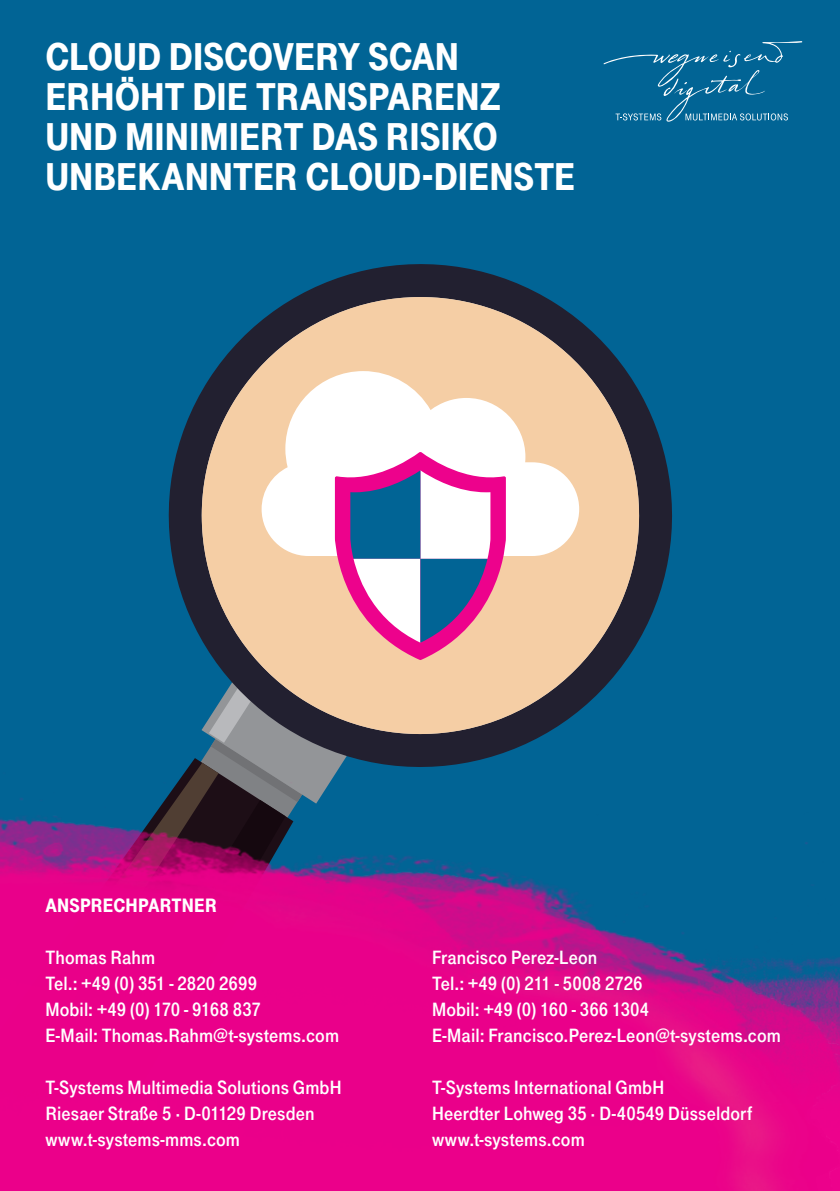
<style>
.page{position:relative;width:840px;height:1191px;background:#fff}
.page>*{position:absolute;margin:0;border:0;box-sizing:border-box;transform-origin:0 0}
.t1{font:900 40px/40px "Tele Grotesk Headline";color:#fff}
.t2{font:20px/26px "Tele Grotesk Fett";letter-spacing:.005em;color:#fff}
.t3{font:900 20px "Tele Grotesk Headline";letter-spacing:.01em;color:#fff}
</style>
<div class="page">
<div style="left:0;top:0;width:839px;height:1191px;background:#016495"></div>
<svg style="left:171px;top:266px;width:498px;height:487px"></svg>
<div style="left:202px;top:297px;width:436px;height:437px;background:#f5cea5;border-radius:50%"></div>
<svg style="left:285px;top:371px;width:294px;height:185px;fill:#fff"></svg>
<svg style="left:196px;top:452px;width:309px;height:301px"></svg>
<img style="left:0;top:753px;width:839px;height:438px">
<svg style="left:603px;top:41px;width:198px;height:81px"></svg>
<h1 class="t1" style="left:45px;top:38px;width:531px">CLOUD DISCOVERY SCAN<br>ERHÖHT DIE TRANSPARENZ<br>UND MINIMIERT DAS RISIKO<br>UNBEKANNTER CLOUD-DIENSTE</h1>
<p class="t3" style="left:45px;top:893px;width:173px">ANSPRECHPARTNER</p>
<p class="t2" style="left:45px;top:944px;width:295px">Thomas Rahm<br>Tel.: +49 (0) 351 - 2820 2699<br>Mobil: +49 (0) 170 - 9168 837<br>E-Mail: Thomas.Rahm@t-systems.com</p>
<p class="t2" style="left:45px;top:1074px;width:297px">T-Systems Multimedia Solutions GmbH<br>Riesaer Straße 5 · D-01129 Dresden www.t-systems-mms.com</p>
<p class="t2" style="left:432px;top:944px;width:350px">Francisco Perez-Leon<br>Tel.: +49 (0) 211 - 5008 2726<br>Mobil: +49 (0) 160 - 366 1304<br>E-Mail: Francisco.Perez-Leon@t-systems.com</p>
<p class="t2" style="left:432px;top:1074px;width:321px">T-Systems International GmbH<br>Heerdter Lohweg 35 · D-40549 Düsseldorf www.t-systems.com</p>
</div>
